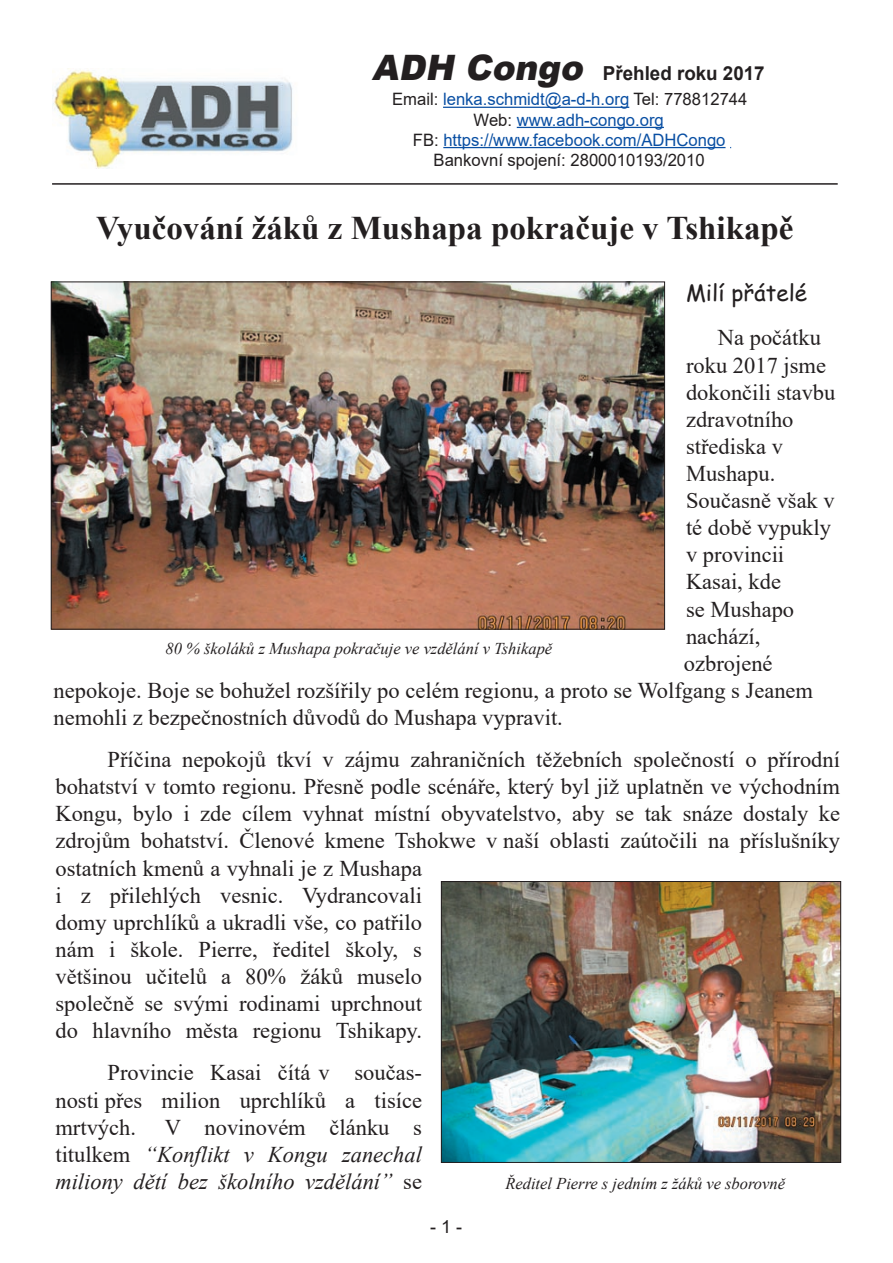
<style>
.page{position:relative;width:893px;height:1263px;background:#fff}
.page>*{position:absolute;margin:0;border:0;box-sizing:border-box;transform-origin:0 0}
.t1{font:700 33px "Times New Roman";color:#231f20}
.t2{font:22.5px/27.2px "Times New Roman";color:#231f20}
.t3{font:italic 22.5px/27.2px "Times New Roman";color:#231f20;text-align:justify}
.t4{font:22.5px "Comic Sans MS";color:#231f20}
.t5{font:700 19.2px "Arial";color:#231f20}
.t6{font:18px "Arial";color:#231f20}
.t7{font:17.1px/20.1px "Arial";color:#094fa3;text-align:center}
.t8{font:italic 16.5px "Times New Roman";color:#231f20}
.s1{font-weight:900;font-style:italic;font-size:35.1px}
.s2{color:#231f20}
.s3{font-style:normal}
</style>
<div class="page">
<img style="left:52px;top:68px;width:241px;height:101px">
<hr style="left:52px;top:183px;width:786px;height:2px;background:#231f20">
<img style="left:53px;top:284px;width:610px;height:343px">
<img style="left:443px;top:883px;width:396px;height:277px">
<div style="left:441px;top:881px;width:400px;height:281px;border:1px solid #231f20"></div>
<hr style="left:443px;top:107px;width:186px;height:1px;background:#094fa3">
<hr style="left:517px;top:127px;width:147px;height:1px;background:#094fa3">
<hr style="left:443px;top:147px;width:282px;height:1px;background:#094fa3">
<p class="t5" style="left:372px;top:59px;width:394px"><span class="s1">ADH Congo</span> Přehled roku 2017</p>
<p class="t7" style="left:392px;top:89px;width:357px"><span class="s2">Email:</span> lenka.schmidt@a-d-h.org <span class="s2">Tel: 778812744<br>Web:</span> www.adh-congo.org<br><span class="s2">FB:</span> https://www.facebook.com/ADHCongo <span class="s2">Bankovní spojení: 2800010193/2010</span></p>
<h1 class="t1" style="left:96px;top:204px;width:699px">Vyučování žáků z Mushapa pokračuje v Tshikapě</h1>
<p class="t4" style="left:686px;top:276px;width:123px">Milí přátelé</p>
<p class="t2" style="left:718px;top:324px;width:105px">Na počátku</p>
<p class="t2" style="left:686px;top:351px;width:141px">roku 2017 jsme</p>
<p class="t2" style="left:686px;top:378px;width:151px">dokončili stavbu</p>
<p class="t2" style="left:686px;top:405px;width:109px">zdravotního</p>
<p class="t2" style="left:686px;top:432px;width:98px">střediska v</p>
<p class="t2" style="left:686px;top:459px;width:91px">Mushapu.</p>
<p class="t2" style="left:686px;top:486px;width:150px">Současně však v</p>
<p class="t2" style="left:686px;top:513px;width:146px">té době vypukly</p>
<p class="t2" style="left:686px;top:540px;width:100px">v provincii</p>
<p class="t2" style="left:686px;top:568px;width:96px">Kasai, kde</p>
<p class="t2" style="left:686px;top:595px;width:110px">se Mushapo</p>
<p class="t2" style="left:686px;top:622px;width:76px">nachází,</p>
<p class="t2" style="left:684px;top:649px;width:90px">ozbrojené</p>
<p class="t2" style="left:54px;top:676px;width:761px">nepokoje. Boje se bohužel rozšířily po celém regionu, a proto se Wolfgang s Jeanem</p>
<p class="t2" style="left:54px;top:703px;width:511px">nemohli z bezpečnostních důvodů do Mushapa vypravit.</p>
<p class="t2" style="left:55px;top:745px;width:786px;text-indent:52px">Příčina nepokojů tkví v zájmu zahraničních těžebních společností o přírodní bohatství v tomto regionu. Přesně podle scénáře, který byl již uplatněn ve východním Kongu, bylo i zde cílem vyhnat místní obyvatelstvo, aby se tak snáze dostaly ke zdrojům bohatství. Členové kmene Tshokwe v naší oblasti zaútočili na příslušníky ostatních kmenů a vyhnali je z Mushapa<br>i z přilehlých vesnic. Vydrancovali<br>domy uprchlíků a ukradli vše, co patřilo<br>nám i škole. Pierre, ředitel školy, s<br>většinou učitelů a 80% žáků muselo<br>společně se svými rodinami uprchnout<br>do hlavního města regionu Tshikapy.</p>
<p class="t2" style="left:55px;top:1058px;width:368px;text-align:justify;text-indent:52px">Provincie Kasai čítá v součas&shy;nosti přes milion uprchlíků a tisíce mrtvých.</p>
<p class="t8" style="left:166px;top:637px;width:388px">80 % školáků z Mushapa pokračuje ve vzdělání v Tshikapě</p>
<p class="t3" style="left:55px;top:1113px;width:368px;text-indent:110px"><span class="s3">V novinovém článku s titulkem</span> “Konflikt v Kongu zanechal miliony dětí bez školního vzdělání” <span class="s3">se</span></p>
<p class="t8" style="left:505px;top:1172px;width:281px">Ředitel Pierre s jedním z žáků ve sborovně</p>
<p class="t6" style="left:430px;top:1214px;width:34px">- 1 -</p>
</div>
